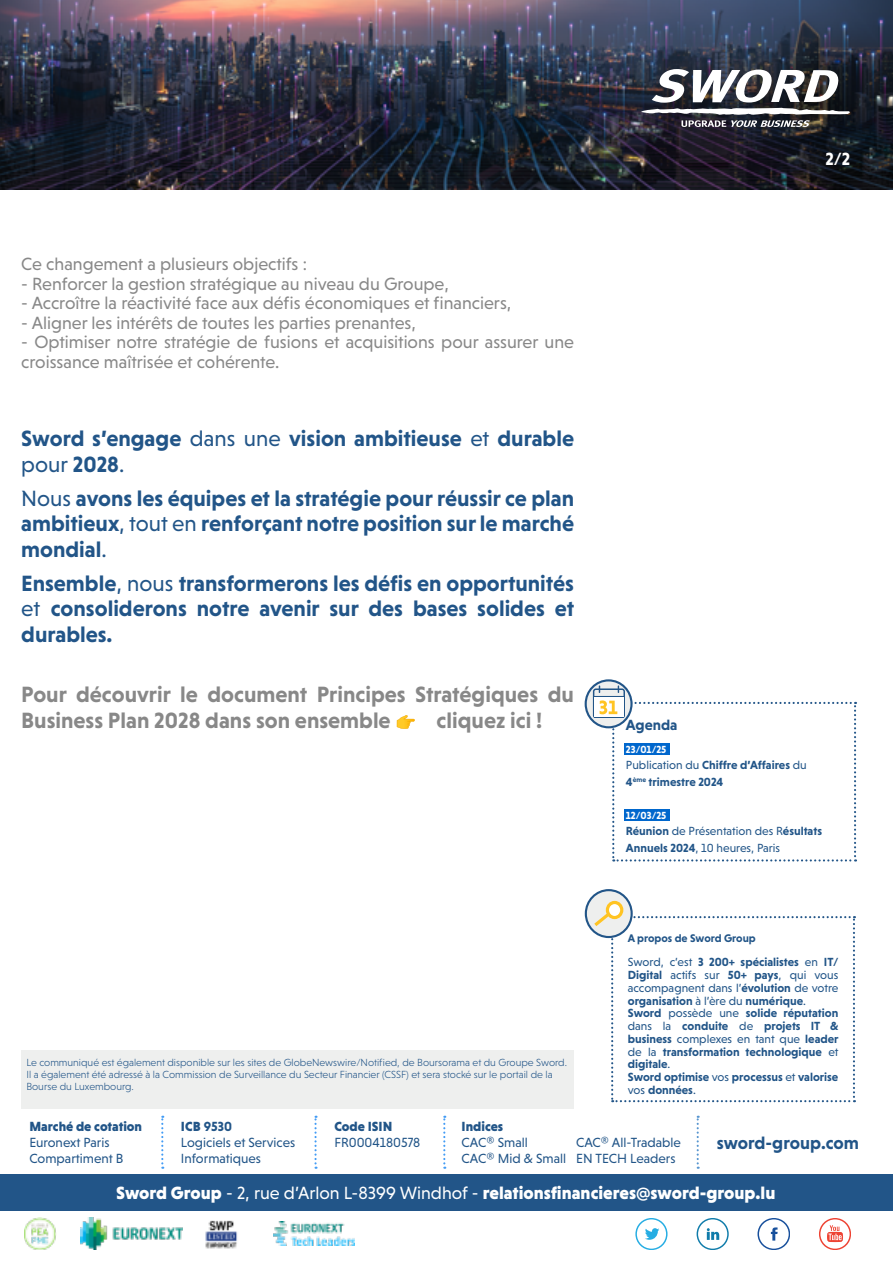
<style>
.page{position:relative;width:893px;height:1263px;background:#fff}
.page>*{position:absolute;margin:0;border:0;box-sizing:border-box;transform-origin:0 0}
.t1{font:700 22.5px/25.5px "Niveau Grotesk";color:#258;text-align:justify}
.t2{font:700 22.5px/25.5px "Niveau Grotesk";color:#888}
.t3{font:18px/19.5px "Niveau Grotesk";color:#888}
.t4{font:900 18px "Niveau Grotesk";color:#fff}
.t5{font:700 18px "Niveau Grotesk";color:#258}
.t6{font:700 18px "Niveau Grotesk";color:#fff}
.t7{font:700 15px "Niveau Grotesk";color:#258}
.t8{font:13.5px/16.2px "Niveau Grotesk";color:#258}
.t9{font:900 13.5px "Niveau Grotesk";color:#258}
.t10{font:700 12px/12.8px "Niveau Grotesk";color:#258}
.t11{font:12px/16.5px "Niveau Grotesk";color:#258}
.t12{font:700 11.25px "Niveau Grotesk";color:#258}
.t13{font:300 10.5px/12px "Niveau Grotesk";color:#258}
.t14{font:700 10.5px "Niveau Grotesk";color:#fff}
.s1{font-weight:400}
.s2{font-weight:700}
.s3{font-weight:900}
</style>
<div class="page">
<div style="left:0;top:1174px;width:892px;height:36px;background:#258"></div>
<svg style="left:161px;top:1116px;width:2px;height:53px"></svg>
<svg style="left:443px;top:1116px;width:2px;height:53px"></svg>
<svg style="left:314px;top:1116px;width:3px;height:53px"></svg>
<svg style="left:697px;top:1116px;width:2px;height:53px"></svg>
<hr style="left:892px;top:1174px;width:1px;height:36px;background:#258">
<div style="left:21px;top:1050px;width:553px;height:58px;background:#eeefee"></div>
<svg style="left:819px;top:1218px;width:31px;height:31px"></svg>
<svg style="left:757px;top:1218px;width:33px;height:31px"></svg>
<svg style="left:697px;top:1218px;width:31px;height:31px"></svg>
<svg style="left:635px;top:1218px;width:32px;height:31px"></svg>
<img style="left:24px;top:1217px;width:32px;height:33px">
<img style="left:81px;top:1218px;width:102px;height:31px">
<img style="left:205px;top:1220px;width:33px;height:29px">
<img style="left:274px;top:1222px;width:81px;height:23px">
<img style="left:0;top:0;width:893px;height:189px">
<svg style="left:641px;top:69px;width:209px;height:58px"></svg>
<svg style="left:586px;top:680px;width:45px;height:47px"></svg>
<div style="left:585px;top:679px;width:48px;height:49px;border:2px solid #258;border-radius:50%"></div>
<svg style="left:586px;top:890px;width:46px;height:47px"></svg>
<div style="left:585px;top:889px;width:48px;height:49px;border:2px solid #258;border-radius:50%"></div>
<div style="left:607px;top:902px;width:15px;height:15px;background:#fff;border-radius:50%"></div>
<div style="left:606px;top:901px;width:17px;height:18px;border:3px solid #ffc423;border-radius:50%"></div>
<svg style="left:591px;top:910px;width:264px;height:192px"></svg>
<svg style="left:593px;top:685px;width:263px;height:176px"></svg>
<h2 class="t3" style="left:21px;top:254px;width:287px">Ce changement a plusieurs objectifs :</h2>
<h2 class="t3" style="left:21px;top:274px;width:429px">- Renforcer la gestion stratégique au niveau du Groupe,</h2>
<h2 class="t3" style="left:21px;top:293px;width:492px">- Accroître la réactivité face aux défis économiques et financiers,</h2>
<h2 class="t3" style="left:21px;top:313px;width:396px">- Aligner les intérêts de toutes les parties prenantes,</h2>
<h2 class="t3" style="left:21px;top:332px;width:554px">- Optimiser notre stratégie de fusions et acquisitions pour assurer une croissance maîtrisée et cohérente.</h2>
<h1 class="t1" style="left:21px;top:425px;width:554px">Sword s’engage <span class="s1">dans une</span> vision ambitieuse <span class="s1">et</span> durable <span class="s1">pour</span> 2028<span class="s1">.</span></h1>
<h1 class="t1" style="left:21px;top:485px;width:554px"><span class="s1">Nous</span> avons les équipes et la stratégie pour réussir ce plan ambitieux<span class="s1">, tout en</span> renforçant notre position sur le marché mondial<span class="s1">.</span></h1>
<h1 class="t1" style="left:21px;top:570px;width:554px">Ensemble<span class="s1">, nous</span> transformerons les défis en opportunités <span class="s1">et</span> consoliderons notre avenir sur des bases solides et durables.</h1>
<h2 class="t6" style="left:825px;top:149px;width:26px">2/2</h2>
<h1 class="t2" style="left:21px;top:681px;width:554px">Pour découvrir le document Principes Stratégiques du<br>Business Plan 2028 dans son ensemble</h1>
<h1 class="t2" style="left:437px;top:707px;width:107px">cliquez ici !</h1>
<p class="t7" style="left:626px;top:716px;width:53px">Agenda</p>
<p class="t14" style="left:626px;top:743px;width:42px">23/01/25</p>
<p class="t10" style="left:626px;top:757px;width:182px;line-height:16.5px"><span class="s1">Publication du</span> Chiffre d’Affaires <span class="s1">du<br></span>4<sup>ème</sup> trimestre 2024</p>
<p class="t14" style="left:626px;top:809px;width:42px">12/03/25</p>
<p class="t11" style="left:626px;top:823px;width:198px"><span class="s2">Réunion</span> de Présentation des R<span class="s2">ésultats<br>Annuels 2024</span>, 10 heures, Paris</p>
<p class="t13" style="left:26px;top:1056px;width:542px">Le communiqué est également disponible sur les sites de GlobeNewswire/Notified, de Boursorama et du Groupe Sword.<br>Il a également été adressé à la Commission de Surveillance du Secteur Financier (CSSF) et sera stocké sur le portail de la<br>Bourse du Luxembourg.</p>
<p class="t12" style="left:628px;top:931px;width:129px">A propos de Sword Group</p>
<p class="t10" style="left:628px;top:956px;width:212px"><span class="s1">Sword, c’est</span> 3 200+ spécialistes <span class="s1">en</span> IT/<br>Digital <span class="s1">actifs sur</span> 50+ pays<span class="s1">, qui vous accompagnent dans l’</span>évolution <span class="s1">de votre </span>organisation <span class="s1">à l’ère du</span> numérique<span class="s1">.<br></span>Sword <span class="s1">possède une</span> solide réputation <span class="s1">dans la</span> conduite <span class="s1">de</span> projets IT &amp; business <span class="s1">complexes en tant que</span> leader <span class="s1">de la</span> transformation technologique <span class="s1">et </span>digitale<span class="s1">.<br></span>Sword optimise <span class="s1">vos</span> processus <span class="s1">et</span> valorise <span class="s1">vos</span> données<span class="s1">.</span></p>
<p class="t9" style="left:29px;top:1118px;width:114px">Marché de cotation</p>
<p class="t8" style="left:29px;top:1134px;width:95px">Euronext Paris<br>Compartiment B</p>
<p class="t8" style="left:181px;top:1118px;width:116px"><span class="s3">ICB</span> <span class="s2">9530<br></span>Logiciels et Services<br>Informatiques</p>
<p class="t9" style="left:462px;top:1118px;width:43px">Indices</p>
<p class="t9" style="left:334px;top:1118px;width:59px">Code ISIN</p>
<p class="t8" style="left:334px;top:1134px;width:88px">FR0004180578</p>
<p class="t8" style="left:462px;top:1134px;width:106px">CAC® Small<br>CAC® Mid &amp; Small</p>
<p class="t8" style="left:576px;top:1134px;width:106px">CAC® All-Tradable<br>EN TECH Leaders</p>
<h2 class="t5" style="left:717px;top:1132px;width:144px">sword-group.com</h2>
<h2 class="t4" style="left:116px;top:1182px;width:661px">Sword Group <span class="s1">- 2, rue d’Arlon L-8399 Windhof -</span> relationsfinancieres@sword-group.lu</h2>
</div>
